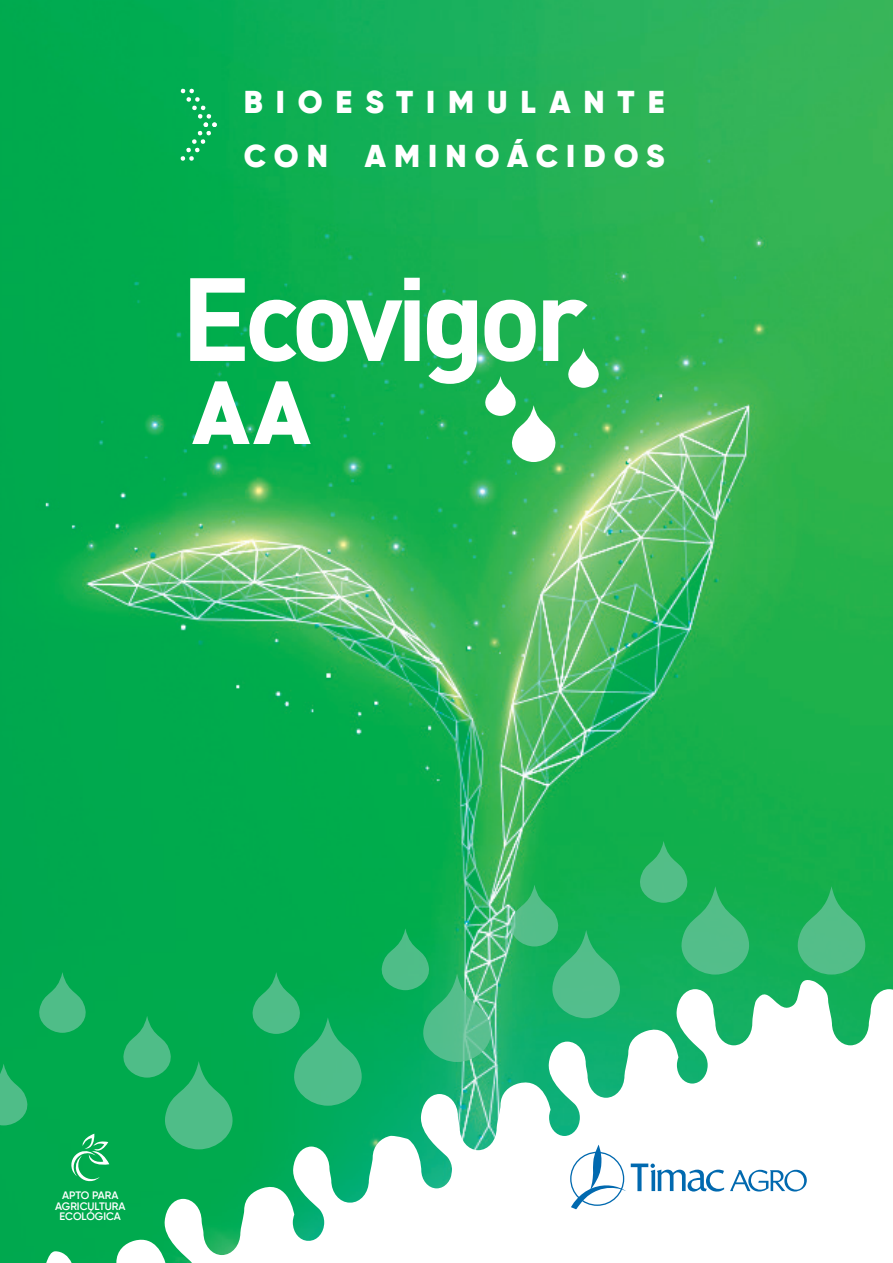
<style>
.page{position:relative;width:893px;height:1263px;background:#fff}
.page>*{position:absolute;margin:0;border:0;box-sizing:border-box;transform-origin:0 0}
.t1{font:700 116.25px "DIN Pro";letter-spacing:-.06em;color:#fff}
.t2{font:900 88.05px "DIN Pro";color:#fff}
.t3{font:900 31.5px "Gilroy";letter-spacing:.41em;color:#fff}
.t4{font:900 31.5px "Gilroy";letter-spacing:.26em;color:#fff}
.t5{font:600 10.8px "Gilroy";color:#fff}
</style>
<div class="page">
<img style="left:0;top:0;width:893px;height:1263px">
<svg style="left:484px;top:376px;width:73px;height:86px"></svg>
<svg style="left:567px;top:348px;width:33px;height:40px"></svg>
<svg style="left:0;top:841px;width:867px;height:308px;background:#38bb76"></svg>
<svg style="left:570px;top:1144px;width:154px;height:65px"></svg>
<svg style="left:730px;top:1170px;width:77px;height:21px"></svg>
<svg style="left:180px;top:88px;width:37px;height:73px;background:#1cb563"></svg>
<svg style="left:70px;top:1133px;width:39px;height:49px;background:#31ba6f"></svg>
<p class="t3" style="left:244px;top:82px;width:422px">BIOESTIMULANTE</p>
<p class="t4" style="left:244px;top:136px;width:422px">CON AMINOÁCIDOS</p>
<p class="t1" style="left:181px;top:240px;width:408px">Ecovigor</p>
<p class="t2" style="left:192px;top:352px;width:120px">AA</p>
<p class="t5" style="left:62px;top:1188px;width:58px">APTO PARA</p>
<p class="t5" style="left:55px;top:1199px;width:72px">AGRICULTURA</p>
<p class="t5" style="left:60px;top:1210px;width:63px">ECOLÓGICA</p>
</div>
